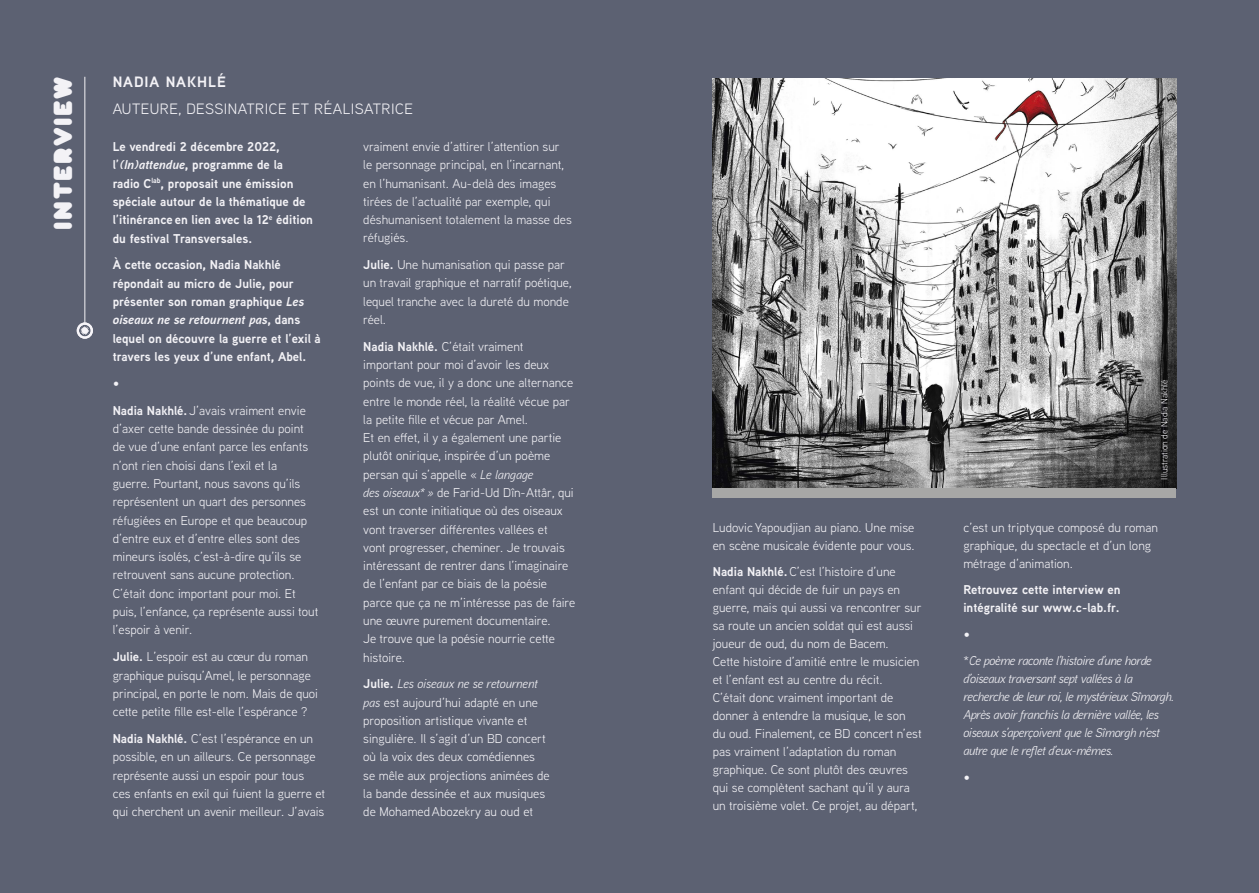
<style>
.page{position:relative;width:1259px;height:893px;background:#5c6172}
.page>*{position:absolute;margin:0;border:0;box-sizing:border-box;transform-origin:0 0}
.t1{font:25.5px "Pochoir Pleine";letter-spacing:.06em;color:#f3f2f6}
.t2{font:15px "Aaux Next";letter-spacing:.03em;color:#f3f2f6}
.t3{font:700 15px "Aaux Next";letter-spacing:.06em;color:#f3f2f6}
.t4{font:12.75px/18.3px "Aaux Next";color:#f3f2f6}
.t5{font:700 12.75px/18.3px "Aaux Next";color:#f3f2f6}
.t6{font:italic 12.75px/18px "Aaux Next";letter-spacing:-.02em;color:#f3f2f6}
.t7{font:9px "Aaux Next";color:#f3f2f6}
.s1{font-style:italic}
.s2{font-weight:700}
.s3{font-style:normal}
</style>
<div class="page">
<hr style="left:84px;top:77px;width:1px;height:246px;background:#f3f2f6">
<img style="left:77px;top:322px;width:16px;height:17px">
<img style="left:713px;top:79px;width:463px;height:409px">
<div style="left:713px;top:488px;width:463px;height:9px;background:#a7a7a6"></div>
<p class="t1" style="left:47px;top:230px;width:154px;rotate:-90deg">interview</p>
<p class="t3" style="left:113px;top:71px;width:115px">NADIA NAKHLÉ</p>
<p class="t2" style="left:113px;top:98px;width:302px">AUTEURE, DESSINATRICE ET RÉALISATRICE</p>
<p class="t5" style="left:113px;top:137px;width:202px">Le vendredi 2 décembre 2022, l’<span class="s1">(In)attendue</span>, programme de la radio C<sup>lab</sup>, proposait une émission spéciale autour de la thématique de l’itinérance en lien avec la 12<sup>e</sup> édition du festival Transversales.</p>
<p class="t5" style="left:113px;top:256px;width:210px">À cette occasion, Nadia Nakhlé répondait au micro de Julie, pour présenter son roman graphique <span class="s1">Les oiseaux ne se retournent pas</span>, dans lequel on découvre la guerre et l’exil à travers les yeux d’une enfant, Abel.</p>
<p class="t5" style="left:113px;top:374px;width:8px">•</p>
<p class="t4" style="left:113px;top:401px;width:197px"><span class="s2">Nadia Nakhlé.</span> J’avais vraiment envie d’axer cette bande dessinée du point de vue d’une enfant parce les enfants n’ont rien choisi dans l’exil et la guerre. Pourtant, nous savons qu’ils représentent un quart des personnes réfugiées en Europe et que beaucoup d’entre eux et d’entre elles sont des mineurs isolés, c’est-à-dire qu’ils se retrouvent sans aucune protection.</p>
<p class="t4" style="left:113px;top:584px;width:207px">C’était donc important pour moi. Et puis, l’enfance, ça représente aussi tout l’espoir à venir.</p>
<p class="t4" style="left:113px;top:647px;width:207px"><span class="s2">Julie.</span> L’espoir est au cœur du roman graphique puisqu’Amel, le personnage principal, en porte le nom. Mais de quoi cette petite fille est-elle l’espérance ?</p>
<p class="t4" style="left:113px;top:729px;width:214px"><span class="s2">Nadia Nakhlé.</span> C’est l’espérance en un possible, en un ailleurs. Ce personnage représente aussi un espoir pour tous ces enfants en exil qui fuient la guerre et qui cherchent un avenir meilleur. J’avais</p>
<p class="t4" style="left:363px;top:137px;width:210px">vraiment envie d’attirer l’attention sur<br>le personnage principal, en l’incarnant, en l’humanisant. Au-delà des images tirées de l’actualité par exemple, qui déshumanisent totalement la masse des réfugiés.</p>
<p class="t4" style="left:363px;top:255px;width:210px"><span class="s2">Julie.</span> Une humanisation qui passe par un travail graphique et narratif poétique, lequel tranche avec la dureté du monde réel.</p>
<p class="t4" style="left:363px;top:337px;width:213px"><span class="s2">Nadia Nakhlé.</span> C’était vraiment important pour moi d’avoir les deux points de vue, il y a donc une alternance entre le monde réel, la réalité vécue par la petite fille et vécue par Amel.<br>Et en effet, il y a également une partie plutôt onirique, inspirée d’un poème persan qui s’appelle « <span class="s1">Le langage<br>des oiseaux* »</span> de Farid-Ud Dîn-Attâr, qui est un conte initiatique où des oiseaux vont traverser différentes vallées et<br>vont progresser, cheminer. Je trouvais intéressant de rentrer dans l’imaginaire de l’enfant par ce biais de la poésie parce que ça ne m’intéresse pas de faire une œuvre purement documentaire.<br>Je trouve que la poésie nourrie cette histoire.</p>
<p class="t4" style="left:363px;top:674px;width:188px"><span class="s2">Julie.</span> <span class="s1">Les oiseaux ne se retournent pas</span> est aujourd’hui adapté en une proposition artistique vivante et singulière. Il s’agit d’un BD concert où la voix des deux comédiennes se mêle aux projections animées de la bande dessinée et aux musiques de Mohamed Abozekry au oud et</p>
<p class="t4" style="left:713px;top:518px;width:203px">Ludovic Yapoudjian au piano. Une mise en scène musicale évidente pour vous.</p>
<p class="t4" style="left:713px;top:563px;width:210px"><span class="s2">Nadia Nakhlé.</span> C’est l’histoire d’une enfant qui décide de fuir un pays en guerre, mais qui aussi va rencontrer sur sa route un ancien soldat qui est aussi joueur de oud, du nom de Bacem.</p>
<p class="t4" style="left:713px;top:653px;width:210px">Cette histoire d’amitié entre le musicien et l’enfant est au centre du récit.<br>C’était donc vraiment important de donner à entendre la musique, le son du oud. Finalement, ce BD concert n’est pas vraiment l’adaptation du roman graphique. Ce sont plutôt des œuvres qui se complètent sachant qu’il y aura un troisième volet. Ce projet, au départ,</p>
<p class="t7" style="left:1158px;top:480px;width:102px;rotate:-90deg">Illustration de Nadia Nakhlé</p>
<p class="t4" style="left:963px;top:518px;width:196px">c’est un triptyque composé du roman graphique, du spectacle et d’un long métrage d’animation.</p>
<p class="t5" style="left:963px;top:581px;width:159px">Retrouvez cette interview en intégralité sur www.c-lab.fr.</p>
<p class="t5" style="left:963px;top:625px;width:8px">•</p>
<p class="t6" style="left:963px;top:652px;width:212px"><span class="s3">*</span>Ce poème raconte l’histoire d’une horde d’oiseaux traversant sept vallées à la recherche de leur roi, le mystérieux Sîmorgh.<br>Après avoir franchis la dernière vallée, les oiseaux s’aperçoivent que le Sîmorgh n’est autre que le reflet d’eux-mêmes.</p>
<p class="t5" style="left:963px;top:768px;width:8px">•</p>
</div>
